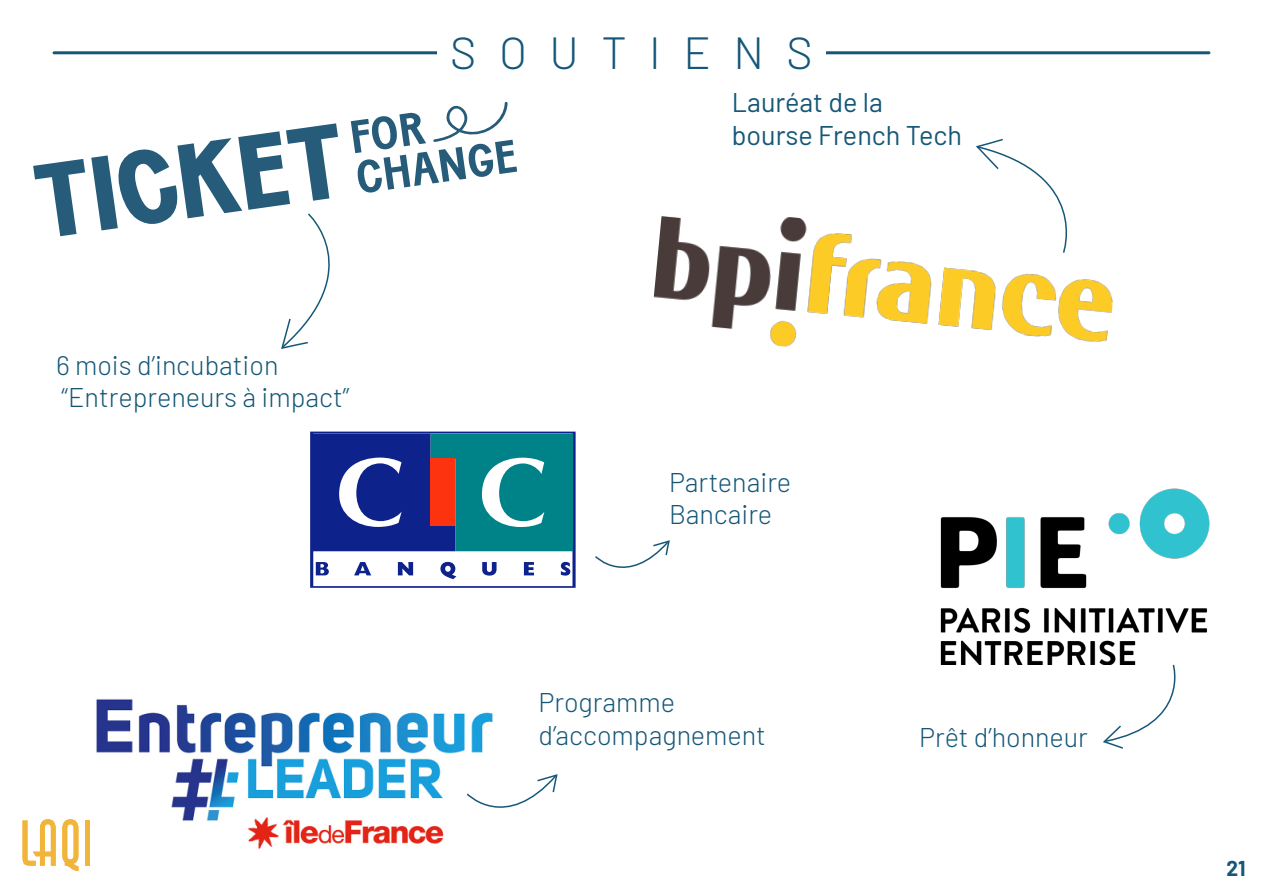
<style>
.page{position:relative;width:1263px;height:893px;background:#fff}
.page>*{position:absolute;margin:0;border:0;box-sizing:border-box;transform-origin:0 0}
.t1{font:300 45px "Barlow";letter-spacing:.5em;color:#155777}
.t2{font:300 27px "Barlow";color:#155777}
.t3{font:27px/32.4px "Barlow";color:#155777}
.t4{font:700 21px "Barlow";color:#155777}
</style>
<div class="page">
<svg style="left:62px;top:819px;width:16px;height:52px"></svg>
<svg style="left:23px;top:819px;width:33px;height:47px"></svg>
<div style="left:85px;top:820px;width:5px;height:46px;background:#f2b53b"></div>
<hr style="left:54px;top:51px;width:1155px;height:3px;background:#155777">
<div style="left:437px;top:24px;width:389px;height:69px;background:#fff"></div>
<svg style="left:33px;top:159px;width:52px;height:77px"></svg>
<img style="left:96px;top:699px;width:397px;height:150px">
<img style="left:653px;top:216px;width:460px;height:131px">
<svg style="left:91px;top:102px;width:426px;height:247px"></svg>
<svg style="left:976px;top:138px;width:114px;height:116px"></svg>
<svg style="left:466px;top:773px;width:92px;height:60px"></svg>
<svg style="left:1103px;top:665px;width:73px;height:84px"></svg>
<img style="left:940px;top:488px;width:270px;height:177px">
<svg style="left:310px;top:432px;width:266px;height:156px"></svg>
<svg style="left:595px;top:540px;width:75px;height:28px"></svg>
<p class="t2" style="left:56px;top:345px;width:224px">6 mois d’incubation</p>
<p class="t2" style="left:62px;top:378px;width:289px">“Entrepreneurs à impact”</p>
<p class="t1" style="left:450px;top:21px;width:364px">SOUTIENS</p>
<p class="t3" style="left:732px;top:84px;width:232px">Lauréat de la bourse French Tech</p>
<p class="t2" style="left:669px;top:462px;width:124px">Partenaire</p>
<p class="t2" style="left:669px;top:495px;width:105px">Bancaire</p>
<p class="t2" style="left:538px;top:683px;width:138px">Programme</p>
<p class="t2" style="left:538px;top:716px;width:229px">d’accompagnement</p>
<p class="t2" style="left:919px;top:718px;width:170px">Prêt d’honneur</p>
<p class="t4" style="left:1226px;top:853px;width:21px">21</p>
</div>
